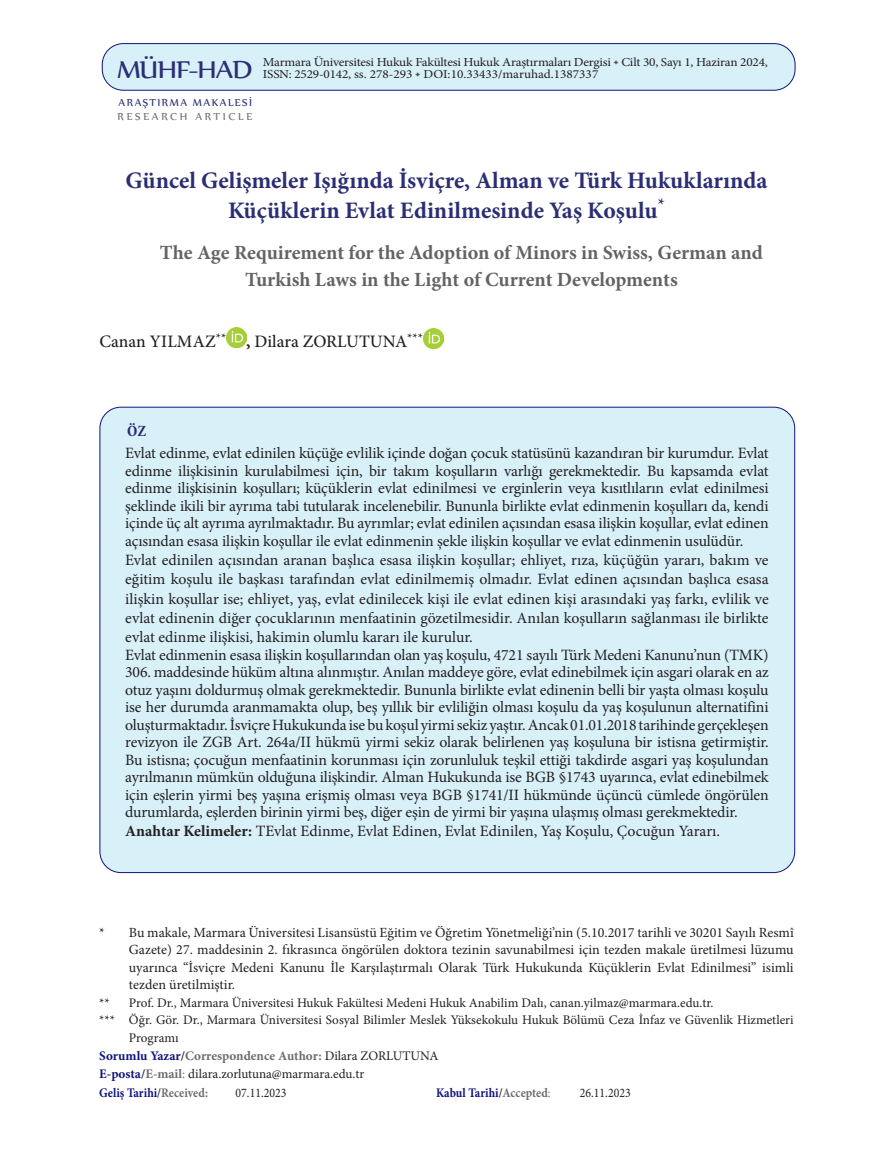
<style>
.page{position:relative;width:893px;height:1166px;background:#fff}
.page>*{position:absolute;margin:0;border:0;box-sizing:border-box;transform-origin:0 0}
.t1{font:29.75px "Nyala";letter-spacing:-.04em;color:#2b2e74;scale:1.08 1}
.t2{font:700 23.62px/29.8px "Minion Pro";color:#2b2e74;text-align:center}
.h1_1{font:700 20.12px/26.2px "Minion Pro";color:#636366;text-align:center}
.author{font:500 17.5px "Minion Pro";color:#231f20}
.AbstractTxtTR{font:15.75px/17.5px "Minion Pro";letter-spacing:-.005em;color:#231f20;text-align:justify}
.AbstractH{font:700 condensed 15.75px "Minion Pro";color:#292b75}
.footnotes{font:14px/17.5px "Minion Pro";color:#231f20;text-align:justify}
.AUHTHOR_DETAY{font:13.12px/17.5px "Minion Pro";color:#231f20}
.authorDetayContact{font:700 13.12px "Minion Pro";color:#6c6d70}
.authorDetayContact-2{font:13.12px "Minion Pro";letter-spacing:-.005em;color:#231f20}
.TabloTxt{font:700 13.12px "Minion Pro";color:#10147e;scale:.9 1}
.TabloTxt-2{font:13.12px "Minion Pro";color:#231f20;scale:.9 1}
.t3{font:12.25px "Minion Pro";letter-spacing:-.015em;color:#231f20;scale:1.08 1}
.t4{font:12.25px "Nyala";letter-spacing:.12em;color:#2b2e74}
.t5{font:12.25px "Nyala";letter-spacing:.22em;color:#6c6d70}
.s1{font-family:"Nyala"}
.s2{font-weight:700}
.s3{color:#10147e}
.s4{color:#231f20}
.s5{font-weight:400;color:#231f20}
.s6{font-weight:700;color:#10147e}
.s7{font-weight:700;color:#6c6d70}
.s8{color:#6c6d70}
.s9{font-weight:400;color:#6c6d70}
</style>
<div class="page">
<div style="left:102px;top:44px;width:693px;height:46px;background:#d8f0f8;border-radius:21px"></div>
<div style="left:102px;top:43px;width:694px;height:48px;border:1px solid #10147e;border-radius:21px"></div>
<div style="left:100px;top:407px;width:695px;height:465px;background:#d8f0f8;border-radius:21px"></div>
<img style="left:226px;top:328px;width:20px;height:19px">
<img style="left:423px;top:329px;width:20px;height:20px">
<h1 class="t1" style="left:117px;top:51px;width:127px">MÜHF-HAD</h1>
<p class="t4" style="left:118px;top:95px;width:135px">ARAŞTIRMA MAKALESI</p>
<p class="t5" style="left:118px;top:109px;width:136px">RESEARCH ARTICLE</p>
<p class="t3" style="left:263px;top:54px;width:469px">Marmara Üniversitesi Hukuk Fakültesi Hukuk Araştırmaları Dergisi <span class="s1">•</span> Cilt 30, Sayı 1, Haziran 2024,</p>
<p class="t3" style="left:263px;top:66px;width:312px">ISSN: 2529-0142, ss. 278-293 <span class="s1">•</span> DOI:10.33433/maruhad.1387337</p>
<p class="t2" style="left:125px;top:166px;width:643px">Güncel Gelişmeler Işığında İsviçre, Alman ve Türk Hukuklarında<br>Küçüklerin Evlat Edinilmesinde Yaş Koşulu<sup>*</sup></p>
<p class="h1_1" style="left:160px;top:240px;width:604px">The Age Requirement for the Adoption of Minors in Swiss, German and<br>Turkish Laws in the Light of Current Developments</p>
<p class="author" style="left:99px;top:330px;width:325px">Canan YILMAZ<sup>**</sup> <span class="s2">,</span> Dilara ZORLUTUNA<sup>***</sup></p>
<p class="AbstractH" style="left:127px;top:420px;width:21px">ÖZ</p>
<p class="AbstractTxtTR" style="left:125px;top:445px;width:645px">Evlat edinme, evlat edinilen küçüğe evlilik içinde doğan çocuk statüsünü kazandıran bir kurumdur. Evlat edinme ilişkisinin kurulabilmesi için, bir takım koşulların varlığı gerekmektedir. Bu kapsamda evlat edinme ilişkisinin koşulları; küçüklerin evlat edinilmesi ve erginlerin veya kısıtlıların evlat edinilmesi şeklinde ikili bir ayrıma tabi tutularak incelenebilir. Bununla birlikte evlat edinmenin koşulları da, kendi içinde üç alt ayrıma ayrılmaktadır. Bu ayrımlar; evlat edinilen açısından esasa ilişkin koşullar, evlat edinen açısından esasa ilişkin koşullar ile evlat edinmenin şekle ilişkin koşullar ve evlat edinmenin usulüdür.</p>
<p class="AbstractTxtTR" style="left:125px;top:550px;width:645px;line-height:19.2px">Evlat edinilen açısından aranan başlıca esasa ilişkin koşullar; ehliyet, rıza, küçüğün yararı, bakım ve eğitim koşulu ile başkası tarafından evlat edinilmemiş olmadır. Evlat edinen açısından başlıca esasa ilişkin koşullar ise; ehliyet, yaş, evlat edinilecek kişi ile evlat edinen kişi arasındaki yaş farkı, evlilik ve evlat edinenin diğer çocuklarının menfaatinin gözetilmesidir. Anılan koşulların sağlanması ile birlikte evlat edinme ilişkisi, hakimin olumlu kararı ile kurulur.</p>
<p class="AbstractTxtTR" style="left:125px;top:646px;width:645px">Evlat edinmenin esasa ilişkin koşullarından olan yaş koşulu, 4721 sayılı Türk Medeni Kanunu’nun (TMK)<br>306. maddesinde hüküm altına alınmıştır. Anılan maddeye göre, evlat edinebilmek için asgari olarak en az otuz yaşını doldurmuş olmak gerekmektedir. Bununla birlikte evlat edinenin belli bir yaşta olması koşulu ise her durumda aranmamakta olup, beş yıllık bir evliliğin olması koşulu da yaş koşulunun alternatifini oluşturmaktadır. İsviçre Hukukunda ise bu koşul yirmi sekiz yaştır. Ancak 01.01.2018 tarihinde gerçekleşen revizyon ile ZGB Art. 264a/II hükmü yirmi sekiz olarak belirlenen yaş koşuluna bir istisna getirmiştir.<br>Bu istisna; çocuğun menfaatinin korunması için zorunluluk teşkil ettiği takdirde asgari yaş koşulundan ayrılmanın mümkün olduğuna ilişkindir. Alman Hukukunda ise BGB §1743 uyarınca, evlat edinebilmek için eşlerin yirmi beş yaşına erişmiş olması veya BGB §1741/II hükmünde üçüncü cümlede öngörülen durumlarda, eşlerden birinin yirmi beş, diğer eşin de yirmi bir yaşına ulaşmış olması gerekmektedir.</p>
<p class="AbstractTxtTR" style="left:125px;top:823px;width:596px"><span class="s2">Anahtar Kelimeler:</span> TEvlat Edinme, Evlat Edinen, Evlat Edinilen, Yaş Koşulu, Çocuğun Yararı.</p>
<p class="footnotes" style="left:129px;top:923px;width:666px;text-indent:-30px">* Bu makale, Marmara Üniversitesi Lisansüstü Eğitim ve Öğretim Yönetmeliği’nin (5.10.2017 tarihli ve 30201 Sayılı Resmî Gazete) 27. maddesinin 2. fıkrasınca öngörülen doktora tezinin savunabilmesi için tezden makale üretilmesi lüzumu uyarınca “İsviçre Medeni Kanunu İle Karşılaştırmalı Olarak Türk Hukukunda Küçüklerin Evlat Edinilmesi” isimli tezden üretilmiştir.</p>
<p class="AUHTHOR_DETAY" style="left:99px;top:994px;width:12px">**</p>
<p class="AUHTHOR_DETAY" style="left:129px;top:994px;width:586px">Prof. Dr., Marmara Üniversitesi Hukuk Fakültesi Medeni Hukuk Anabilim Dalı, canan.yilmaz@marmara.edu.tr.</p>
<p class="AUHTHOR_DETAY" style="left:129px;top:1011px;width:666px;text-indent:-30px">*** Öğr. Gör. Dr., Marmara Üniversitesi Sosyal Bilimler Meslek Yüksekokulu Hukuk Bölümü Ceza İnfaz ve Güvenlik Hizmetleri<br>Programı</p>
<p class="authorDetayContact" style="left:99px;top:1046px;width:341px"><span class="s3">Sorumlu Yazar</span><span class="s4">/</span>Correspondence Author: <span class="s5">Dilara ZORLUTUNA</span></p>
<p class="authorDetayContact-2" style="left:99px;top:1064px;width:267px"><span class="s6">E-posta</span><span class="s2">/</span><span class="s7">E-mail</span><span class="s8">:</span> dilara.zorlutuna@marmara.edu.tr</p>
<p class="TabloTxt" style="left:99px;top:1083px;width:122px">Geliş Tarihi<span class="s4">/</span><span class="s8">Received:</span></p>
<p class="TabloTxt-2" style="left:236px;top:1083px;width:58px">07.11.2023</p>
<p class="TabloTxt" style="left:436px;top:1083px;width:129px">Kabul Tarihi<span class="s4">/</span><span class="s8">Accepted</span><span class="s9">:</span></p>
<p class="TabloTxt-2" style="left:580px;top:1083px;width:58px">26.11.2023</p>
</div>
